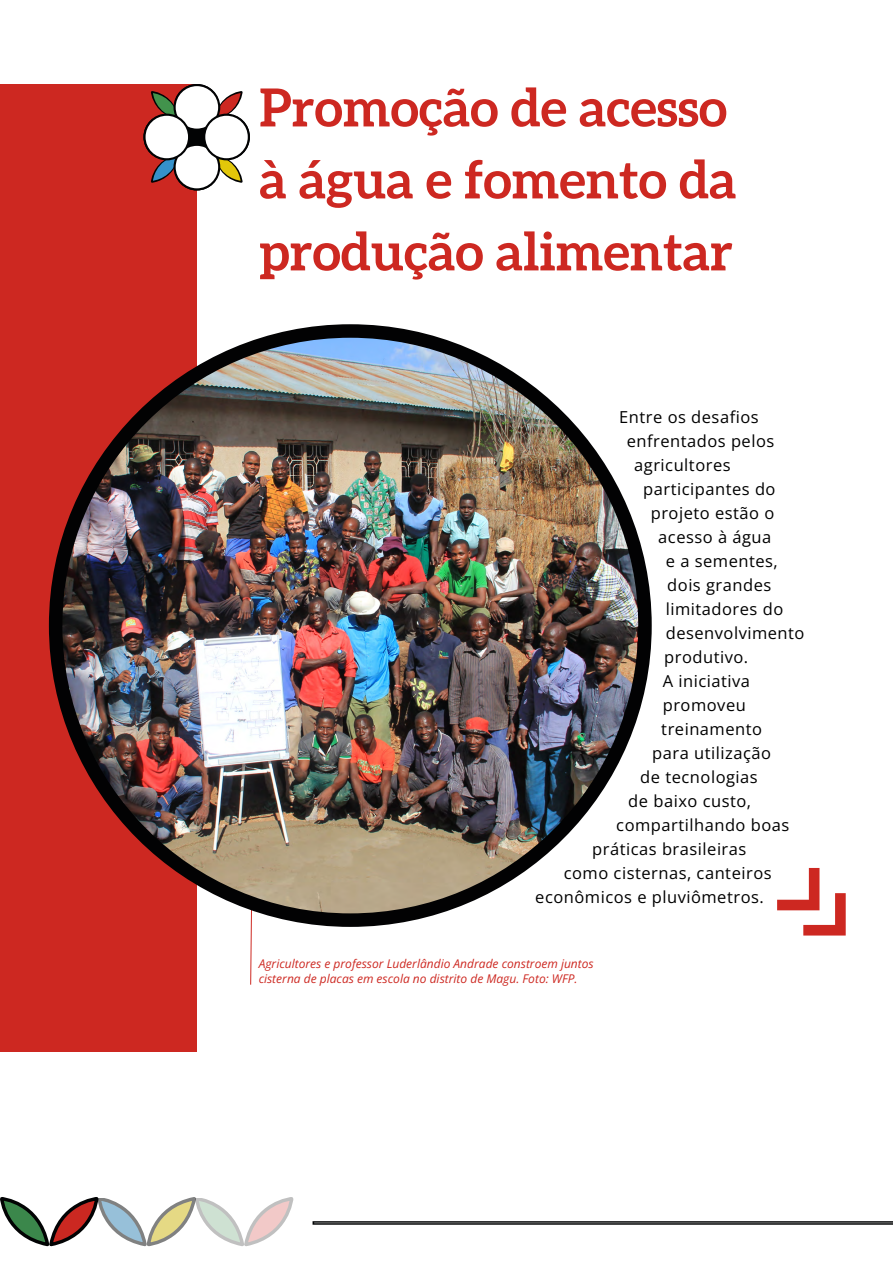
<style>
.page{position:relative;width:893px;height:1263px;background:#fff}
.page>*{position:absolute;margin:0;border:0;box-sizing:border-box;transform-origin:0 0}
.t1{font:700 52.5px/72px "Aleo";color:#cd2821}
.t2{font:16.5px "Open Sans";letter-spacing:.03em;color:#000}
.t3{font:italic 12px/15px "Open Sans";color:#cd2821}
</style>
<div class="page">
<svg style="left:0;top:1197px;width:294px;height:50px"></svg>
<svg style="left:313px;top:1221px;width:580px;height:4px;background:#3f4041"></svg>
<div style="left:0;top:84px;width:197px;height:967px;background:#cd2821"></div>
<svg style="left:777px;top:868px;width:69px;height:67px"></svg>
<svg style="left:145px;top:84px;width:105px;height:107px"></svg>
<div style="left:179px;top:120px;width:35px;height:35px;background:#020304;border-radius:50%"></div>
<div style="left:175px;top:85px;width:44px;height:45px;background:#fff;border-radius:50%"></div>
<div style="left:174px;top:84px;width:46px;height:47px;border:2px solid #020304;border-radius:50%"></div>
<div style="left:175px;top:145px;width:44px;height:44px;background:#fff;border-radius:50%"></div>
<div style="left:174px;top:144px;width:46px;height:46px;border:2px solid #020304;border-radius:50%"></div>
<div style="left:204px;top:115px;width:45px;height:44px;background:#fff;border-radius:50%"></div>
<div style="left:203px;top:114px;width:47px;height:46px;border:2px solid #020304;border-radius:50%"></div>
<div style="left:144px;top:115px;width:45px;height:44px;background:#fff;border-radius:50%"></div>
<div style="left:143px;top:114px;width:47px;height:46px;border:2px solid #020304;border-radius:50%"></div>
<svg style="left:250px;top:906px;width:2px;height:79px"></svg>
<img style="left:56px;top:331px;width:589px;height:589px;border-radius:295px">
<div style="left:49px;top:324px;width:603px;height:603px;border:14px solid #020203;border-radius:50%"></div>
<h1 class="t1" style="left:259px;top:74px;width:479px">Promoção de acesso à água e fomento da produção alimentar</h1>
<p class="t2" style="left:619px;top:405px;width:141px">Entre os desafios</p>
<p class="t2" style="left:627px;top:429px;width:149px">enfrentados pelos</p>
<p class="t2" style="left:634px;top:453px;width:98px">agricultores</p>
<p class="t2" style="left:643px;top:477px;width:134px">participantes do</p>
<p class="t2" style="left:651px;top:501px;width:125px">projeto estão o</p>
<p class="t2" style="left:658px;top:525px;width:115px">acesso à água</p>
<p class="t2" style="left:666px;top:549px;width:114px">e a sementes,</p>
<p class="t2" style="left:667px;top:573px;width:106px">dois grandes</p>
<p class="t2" style="left:666px;top:597px;width:119px">limitadores do</p>
<p class="t2" style="left:666px;top:621px;width:140px">desenvolvimento</p>
<p class="t2" style="left:664px;top:645px;width:85px">produtivo.</p>
<p class="t2" style="left:663px;top:669px;width:89px">A iniciativa</p>
<p class="t2" style="left:663px;top:693px;width:85px">promoveu</p>
<p class="t2" style="left:661px;top:717px;width:102px">treinamento</p>
<p class="t2" style="left:652px;top:741px;width:120px">para utilização</p>
<p class="t2" style="left:640px;top:765px;width:119px">de tecnologias</p>
<p class="t2" style="left:628px;top:789px;width:124px">de baixo custo,</p>
<p class="t2" style="left:616px;top:813px;width:175px">compartilhando boas</p>
<p class="t2" style="left:592px;top:837px;width:156px">práticas brasileiras</p>
<p class="t2" style="left:564px;top:861px;width:209px">como cisternas, canteiros</p>
<p class="t2" style="left:535px;top:885px;width:230px">econômicos e pluviômetros.</p>
<p class="t3" style="left:259px;top:956px;width:337px">Agricultores e professor Luderlândio Andrade constroem juntos cisterna de placas em escola no distrito de Magu. Foto: WFP.</p>
</div>
